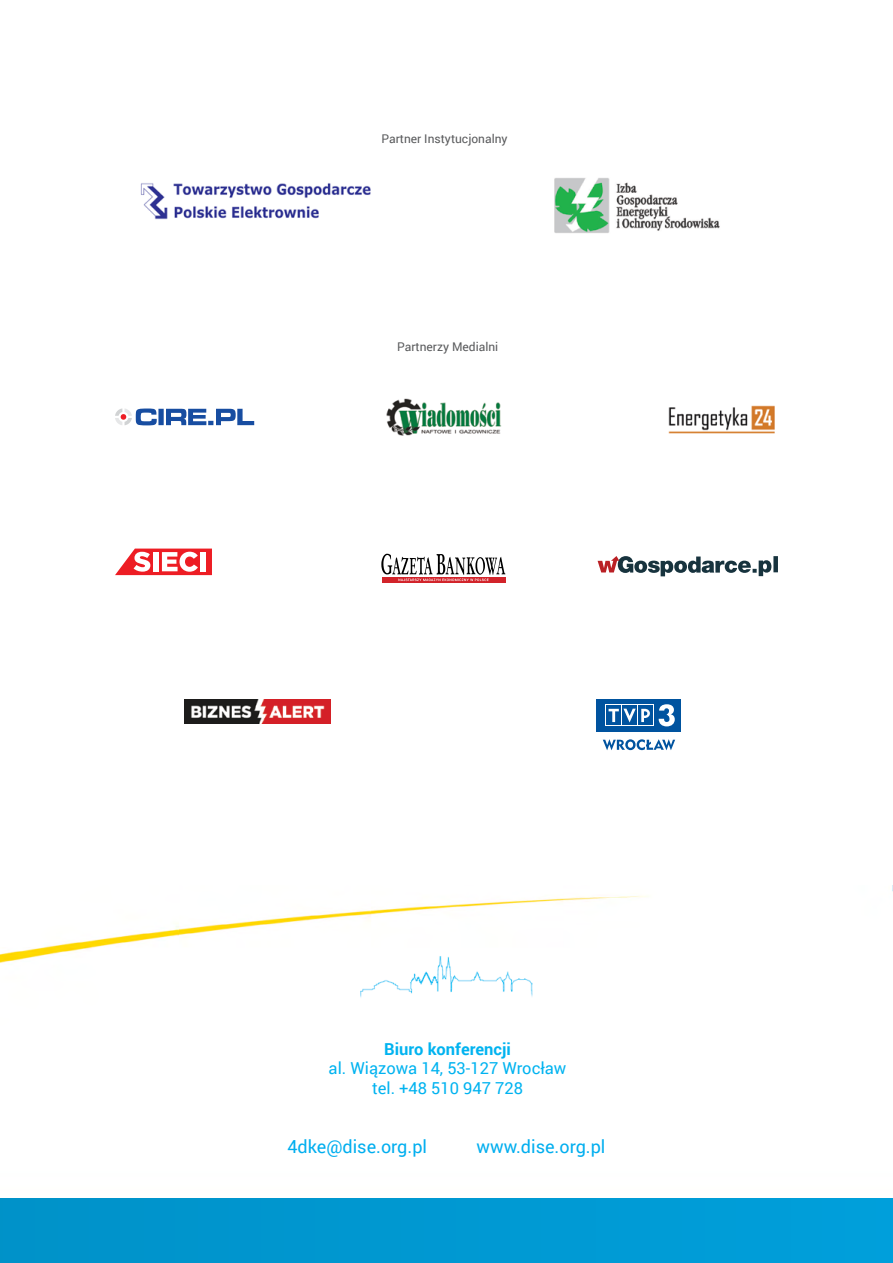
<style>
.page{position:relative;width:893px;height:1263px;background:#fff}
.page>*{position:absolute;margin:0;border:0;box-sizing:border-box;transform-origin:0 0}
.t1{font:18px "Roboto";color:#00aeef}
.t2{font:16.5px/19.8px "Roboto";color:#00b3f0;text-align:center}
.t3{font:700 16.5px "Roboto";color:#00b3f0}
.t4{font:12px "Roboto";color:#58595b}
</style>
<div class="page">
<div style="left:0;top:1198px;width:893px;height:65px;background:#0098d2"></div>
<img style="left:668px;top:405px;width:107px;height:29px">
<img style="left:184px;top:699px;width:146px;height:25px">
<svg style="left:115px;top:408px;width:139px;height:17px"></svg>
<svg style="left:115px;top:549px;width:97px;height:26px"></svg>
<div style="left:200px;top:552px;width:6px;height:19px;background:#fff"></div>
<svg style="left:598px;top:556px;width:180px;height:20px"></svg>
<div style="left:382px;top:577px;width:123px;height:6px;background:#d2232a"></div>
<svg style="left:381px;top:554px;width:124px;height:27px"></svg>
<img style="left:386px;top:398px;width:116px;height:38px">
<img style="left:140px;top:183px;width:231px;height:37px">
<div style="left:597px;top:699px;width:84px;height:33px;background:#00539f"></div>
<div style="left:605px;top:705px;width:49px;height:21px;background:#fff"></div>
<svg style="left:603px;top:739px;width:72px;height:11px"></svg>
<svg style="left:622px;top:706px;width:15px;height:19px"></svg>
<div style="left:638px;top:706px;width:15px;height:19px;background:#00539f"></div>
<svg style="left:606px;top:706px;width:15px;height:19px"></svg>
<svg style="left:659px;top:704px;width:16px;height:22px"></svg>
<svg style="left:609px;top:709px;width:41px;height:13px"></svg>
<img style="left:554px;top:178px;width:166px;height:55px">
<img style="left:360px;top:956px;width:173px;height:42px">
<p class="t4" style="left:381px;top:131px;width:128px">Partner Instytucjonalny</p>
<p class="t4" style="left:397px;top:338px;width:103px">Partnerzy Medialni</p>
<p class="t3" style="left:384px;top:1037px;width:128px">Biuro konferencji</p>
<p class="t2" style="left:329px;top:1058px;width:239px">al. Wiązowa 14, 53-127 Wrocław tel. +48 510 947 728</p>
<p class="t1" style="left:287px;top:1134px;width:141px">4dke@dise.org.pl</p>
<p class="t1" style="left:476px;top:1134px;width:131px">www.dise.org.pl</p>
</div>
